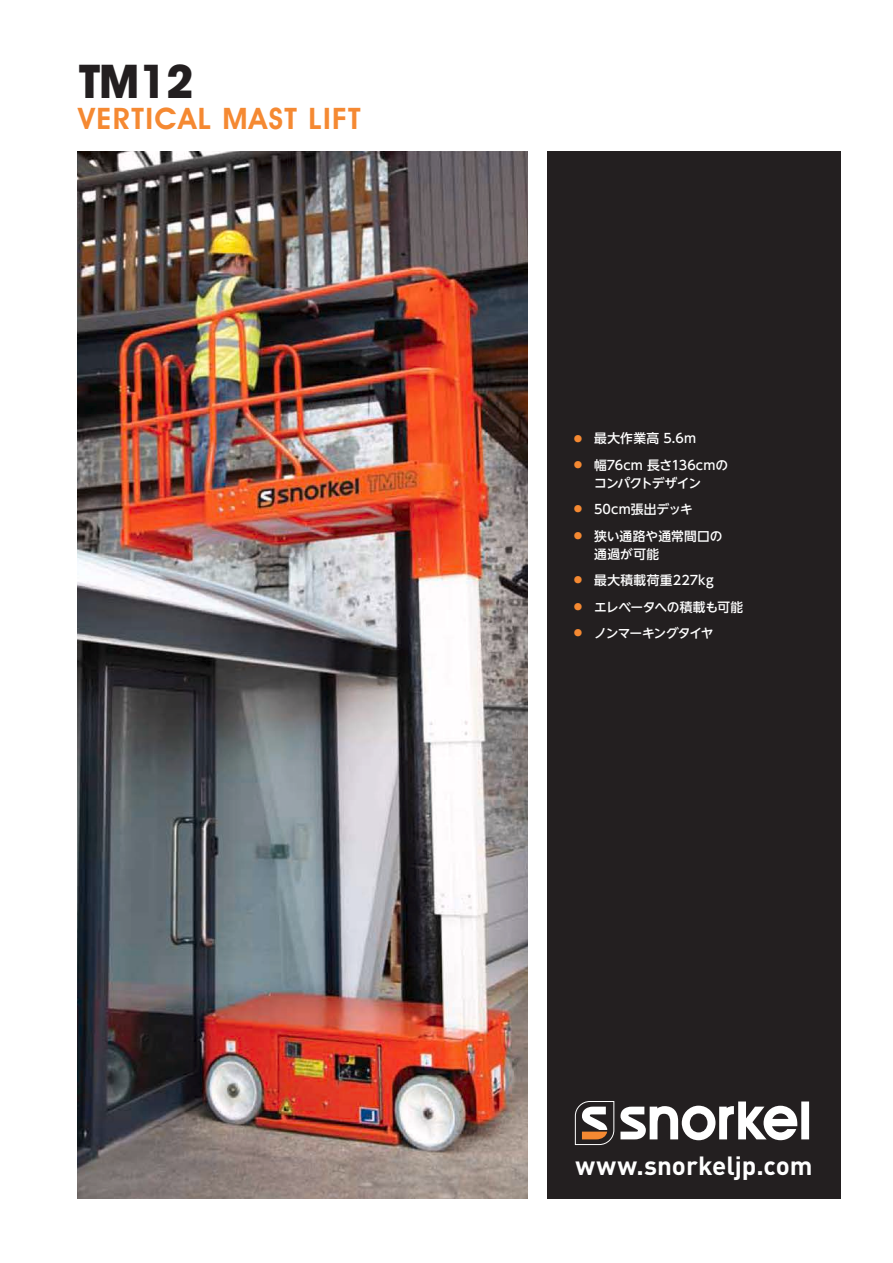
<style>
.page{position:relative;width:893px;height:1263px;background:#fff}
.page>*{position:absolute;margin:0;border:0;box-sizing:border-box;transform-origin:0 0}
.t1{font:700 46.8px "Avant Garde IT Cby BT";color:#231f20}
.t2{font:600 29.7px "Avant Garde IT Cby BT";letter-spacing:.05em;color:#f58932}
.t3{font:700 25.95px "DIN";color:#fff}
.t4{font:700 21px/26.5px "Frutiger";color:#f58932}
.t5{font:500 12.75px/26.5px "UD Shin Go NT Pro";color:#fff}
</style>
<div class="page">
<img style="left:77px;top:152px;width:451px;height:1047px">
<div style="left:547px;top:152px;width:294px;height:1047px;background:#231f20"></div>
<div style="left:801px;top:1101px;width:8px;height:38px;background:#fff"></div>
<svg style="left:620px;top:1101px;width:177px;height:39px"></svg>
<svg style="left:575px;top:1101px;width:39px;height:44px"></svg>
<h1 class="t1" style="left:79px;top:53px;width:116px">TM12</h1>
<h2 class="t2" style="left:78px;top:101px;width:284px">VERTICAL MAST LIFT</h2>
<h3 class="t4" style="left:573px;top:425px;width:12px">• •</h3>
<h3 class="t4" style="left:573px;top:496px;width:12px">• •</h3>
<h3 class="t4" style="left:573px;top:567px;width:12px;text-align:justify">• • •</h3>
<p class="t5" style="left:594px;top:425px;width:136px">最大作業高 5.6m幅76cm 長さ136cmの</p>
<p class="t5" style="left:594px;top:469px;width:130px">コンパクトデザイン<br>50cm張出デッキ<br>狭い通路や通常間口の</p>
<p class="t5" style="left:594px;top:540px;width:150px">通過が可能<br>最大積載荷重227kg<br>エレベータへの積載も可能ノンマーキングタイヤ</p>
<h3 class="t3" style="left:575px;top:1148px;width:239px">www.snorkeljp.com</h3>
</div>
